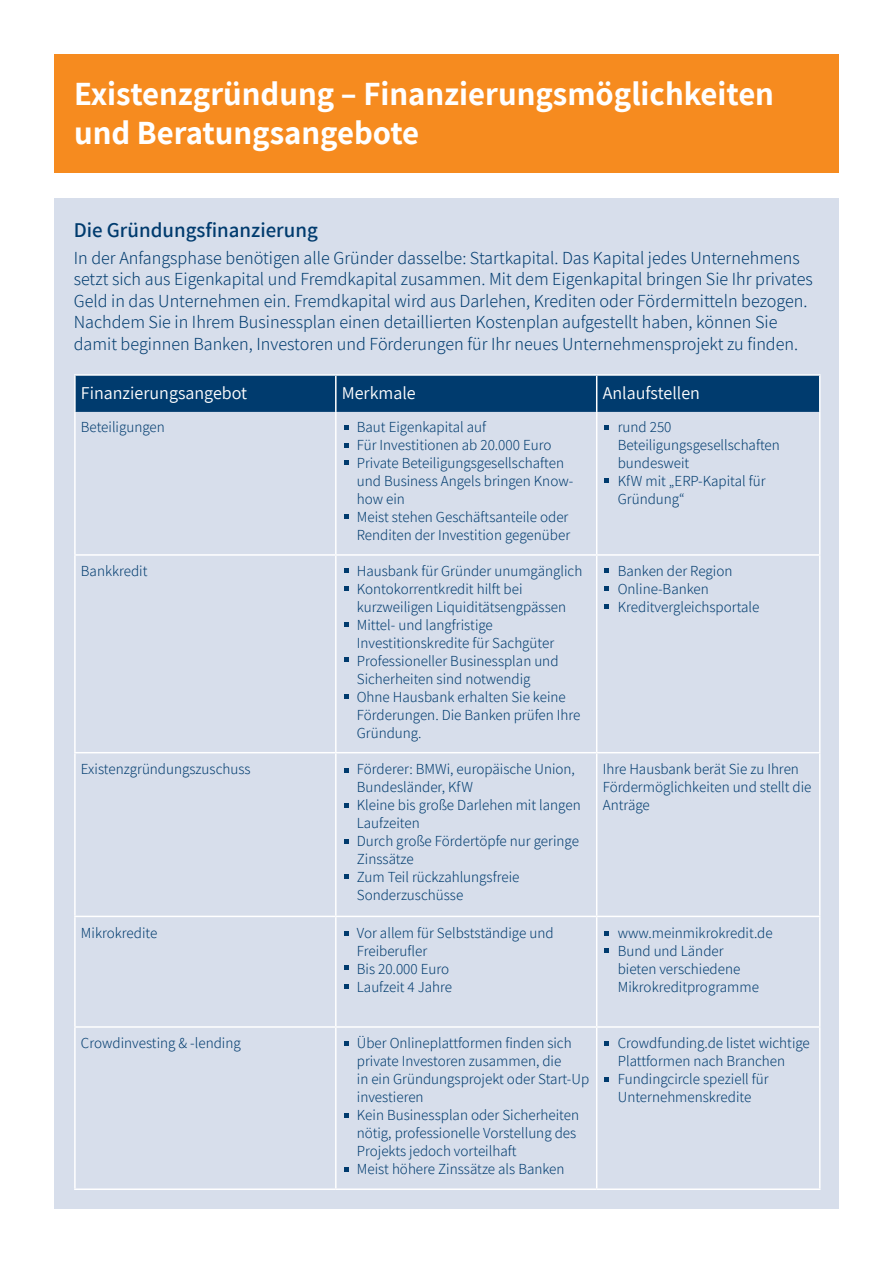
<style>
.page{position:relative;width:893px;height:1263px;background:#fff}
.page>*{position:absolute;margin:0;border:0;box-sizing:border-box;transform-origin:0 0}
.t1{font:700 33px/39px "Assistant";color:#fff}
.t2{font:600 21px "Assistant";color:#003b6e}
.t3{font:300 18px/21.6px "Assistant";color:#003b6e}
.t4{font:18px "Assistant";color:#fff}
.t5{font:300 15px/18px "Assistant";color:#003b6e}
</style>
<div class="page">
<div style="left:55px;top:199px;width:784px;height:1010px;background:#d7deeb"></div>
<div style="left:54px;top:54px;width:784px;height:118px;background:#f68b1f"></div>
<div style="left:76px;top:376px;width:743px;height:36px;background:#003b6e"></div>
<hr style="left:74px;top:752px;width:262px;height:1px;background:#fff">
<hr style="left:336px;top:752px;width:261px;height:1px;background:#fff">
<hr style="left:597px;top:752px;width:223px;height:1px;background:#fff">
<hr style="left:74px;top:916px;width:262px;height:1px;background:#fff">
<hr style="left:336px;top:916px;width:261px;height:1px;background:#fff">
<hr style="left:597px;top:916px;width:223px;height:1px;background:#fff">
<hr style="left:74px;top:1026px;width:262px;height:2px;background:#fff">
<hr style="left:336px;top:1026px;width:261px;height:2px;background:#fff">
<hr style="left:597px;top:1026px;width:223px;height:2px;background:#fff">
<hr style="left:74px;top:1188px;width:262px;height:2px;background:#fff">
<hr style="left:336px;top:1188px;width:261px;height:2px;background:#fff">
<hr style="left:597px;top:1188px;width:223px;height:2px;background:#fff">
<hr style="left:74px;top:374px;width:262px;height:2px;background:#fff">
<hr style="left:74px;top:376px;width:2px;height:36px;background:#fff">
<hr style="left:74px;top:556px;width:2px;height:196px;background:#fff">
<hr style="left:74px;top:753px;width:2px;height:163px;background:#fff">
<hr style="left:74px;top:917px;width:2px;height:109px;background:#fff">
<hr style="left:74px;top:1028px;width:2px;height:160px;background:#fff">
<hr style="left:336px;top:374px;width:261px;height:2px;background:#fff">
<hr style="left:335px;top:376px;width:2px;height:36px;background:#fff">
<hr style="left:335px;top:412px;width:2px;height:142px;background:#fff">
<hr style="left:335px;top:556px;width:2px;height:196px;background:#fff">
<hr style="left:335px;top:753px;width:2px;height:163px;background:#fff">
<hr style="left:335px;top:917px;width:2px;height:109px;background:#fff">
<hr style="left:335px;top:1028px;width:2px;height:160px;background:#fff">
<hr style="left:597px;top:374px;width:223px;height:2px;background:#fff">
<hr style="left:596px;top:376px;width:1px;height:36px;background:#fff">
<hr style="left:819px;top:376px;width:1px;height:36px;background:#fff">
<hr style="left:596px;top:412px;width:1px;height:142px;background:#fff">
<hr style="left:596px;top:556px;width:1px;height:196px;background:#fff">
<hr style="left:819px;top:556px;width:1px;height:196px;background:#fff">
<hr style="left:596px;top:753px;width:1px;height:163px;background:#fff">
<hr style="left:819px;top:753px;width:1px;height:163px;background:#fff">
<hr style="left:596px;top:917px;width:1px;height:109px;background:#fff">
<hr style="left:819px;top:917px;width:1px;height:109px;background:#fff">
<hr style="left:596px;top:1028px;width:1px;height:160px;background:#fff">
<hr style="left:819px;top:1028px;width:1px;height:160px;background:#fff">
<hr style="left:74px;top:412px;width:2px;height:142px;background:#fff">
<hr style="left:819px;top:412px;width:1px;height:142px;background:#fff">
<hr style="left:74px;top:554px;width:262px;height:2px;background:#fff">
<hr style="left:336px;top:554px;width:261px;height:2px;background:#fff">
<hr style="left:597px;top:554px;width:223px;height:2px;background:#fff">
<svg style="left:344px;top:425px;width:5px;height:5px"></svg>
<svg style="left:344px;top:514px;width:5px;height:5px"></svg>
<svg style="left:344px;top:460px;width:5px;height:5px"></svg>
<svg style="left:344px;top:443px;width:5px;height:5px"></svg>
<svg style="left:604px;top:478px;width:5px;height:5px"></svg>
<svg style="left:604px;top:425px;width:5px;height:5px"></svg>
<svg style="left:344px;top:568px;width:5px;height:5px"></svg>
<svg style="left:344px;top:657px;width:5px;height:5px"></svg>
<svg style="left:344px;top:622px;width:5px;height:5px"></svg>
<svg style="left:344px;top:586px;width:5px;height:5px"></svg>
<svg style="left:344px;top:694px;width:5px;height:5px"></svg>
<svg style="left:604px;top:604px;width:5px;height:5px"></svg>
<svg style="left:604px;top:586px;width:5px;height:5px"></svg>
<svg style="left:604px;top:568px;width:5px;height:5px"></svg>
<svg style="left:344px;top:768px;width:5px;height:4px"></svg>
<svg style="left:344px;top:803px;width:5px;height:4px"></svg>
<svg style="left:344px;top:839px;width:5px;height:5px"></svg>
<svg style="left:344px;top:874px;width:5px;height:5px"></svg>
<svg style="left:344px;top:931px;width:5px;height:5px"></svg>
<svg style="left:344px;top:965px;width:5px;height:5px"></svg>
<svg style="left:344px;top:984px;width:5px;height:5px"></svg>
<svg style="left:604px;top:931px;width:5px;height:5px"></svg>
<svg style="left:604px;top:948px;width:5px;height:5px"></svg>
<svg style="left:344px;top:1041px;width:5px;height:5px"></svg>
<svg style="left:344px;top:1113px;width:5px;height:5px"></svg>
<svg style="left:344px;top:1167px;width:5px;height:5px"></svg>
<svg style="left:604px;top:1041px;width:5px;height:5px"></svg>
<svg style="left:604px;top:1077px;width:5px;height:5px"></svg>
<h1 class="t1" style="left:74px;top:73px;width:701px">Existenzgründung – Finanzierungsmöglichkeiten und Beratungsangebote</h1>
<h2 class="t2" style="left:74px;top:215px;width:246px">Die Gründungsfinanzierung</h2>
<p class="t3" style="left:74px;top:246px;width:741px">In der Anfangsphase benötigen alle Gründer dasselbe: Startkapital. Das Kapital jedes Unternehmens setzt sich aus Eigenkapital und Fremdkapital zusammen. Mit dem Eigenkapital bringen Sie Ihr privates Geld in das Unternehmen ein. Fremdkapital wird aus Darlehen, Krediten oder Fördermitteln bezogen.<br>Nachdem Sie in Ihrem Businessplan einen detaillierten Kostenplan aufgestellt haben, können Sie damit beginnen Banken, Investoren und Förderungen für Ihr neues Unternehmensprojekt zu finden.</p>
<p class="t4" style="left:81px;top:381px;width:168px">Finanzierungsangebot</p>
<p class="t4" style="left:342px;top:381px;width:75px">Merkmale</p>
<p class="t4" style="left:603px;top:381px;width:99px">Anlaufstellen</p>
<p class="t5" style="left:81px;top:418px;width:86px">Beteiligungen</p>
<p class="t5" style="left:357px;top:418px;width:218px">Baut Eigenkapital auf<br>Für Investitionen ab 20.000 Euro<br>Private Beteiligungsgesellschaften und Business Angels bringen Know&shy;how ein<br>Meist stehen Geschäftsanteile oder<br>Renditen der Investition gegenüber</p>
<p class="t5" style="left:618px;top:418px;width:164px">rund 250<br>Beteiligungsgesellschaften bundesweit<br>KfW mit „ERP-Kapital für<br>Gründung“</p>
<p class="t5" style="left:81px;top:561px;width:68px">Bankkredit</p>
<p class="t5" style="left:357px;top:561px;width:227px">Hausbank für Gründer unumgänglich<br>Kontokorrentkredit hilft bei kurzweiligen Liquiditätsengpässen<br>Mittel- und langfristige<br>Investitionskredite für Sachgüter<br>Professioneller Businessplan und<br>Sicherheiten sind notwendig<br>Ohne Hausbank erhalten Sie keine<br>Förderungen. Die Banken prüfen Ihre<br>Gründung.</p>
<p class="t5" style="left:618px;top:561px;width:143px">Banken der Region<br>Online-Banken<br>Kreditvergleichsportale</p>
<p class="t5" style="left:81px;top:759px;width:171px">Existenzgründungszuschuss</p>
<p class="t5" style="left:357px;top:759px;width:225px">Förderer: BMWi, europäische Union,<br>Bundesländer, KfW<br>Kleine bis große Darlehen mit langen<br>Laufzeiten<br>Durch große Fördertöpfe nur geringe<br>Zinssätze<br>Zum Teil rückzahlungsfreie<br>Sonderzuschüsse</p>
<p class="t5" style="left:603px;top:759px;width:210px">Ihre Hausbank berät Sie zu Ihren<br>Fördermöglichkeiten und stellt die<br>Anträge</p>
<p class="t5" style="left:81px;top:923px;width:78px">Mikrokredite</p>
<p class="t5" style="left:357px;top:923px;width:198px">Vor allem für Selbstständige und<br>Freiberufler<br>Bis 20.000 Euro<br>Laufzeit 4 Jahre</p>
<p class="t5" style="left:618px;top:923px;width:156px">www.meinmikrokredit.de<br>Bund und Länder<br>bieten verschiedene<br>Mikrokreditprogramme</p>
<p class="t5" style="left:81px;top:1033px;width:161px">Crowdinvesting &amp; -lending</p>
<p class="t5" style="left:357px;top:1033px;width:234px">Über Onlineplattformen finden sich private Investoren zusammen, die<br>in ein Gründungsprojekt oder Start-Up investieren<br>Kein Businessplan oder Sicherheiten nötig, professionelle Vorstellung des Projekts jedoch vorteilhaft<br>Meist höhere Zinssätze als Banken</p>
<p class="t5" style="left:618px;top:1033px;width:194px">Crowdfunding.de listet wichtige<br>Plattformen nach Branchen<br>Fundingcircle speziell für<br>Unternehmenskredite</p>
</div>
